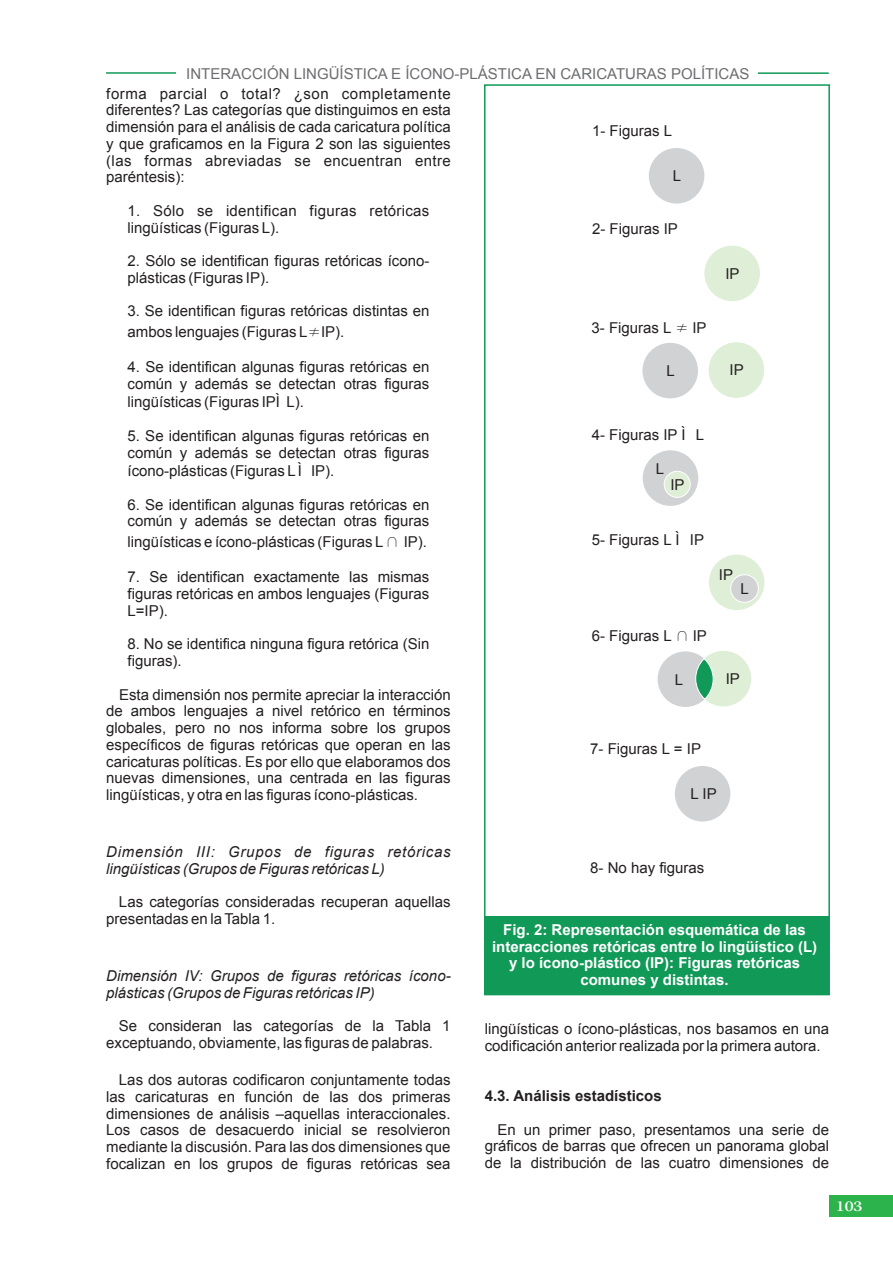
<style>
.page{position:relative;width:893px;height:1263px;background:#fff}
.page>*{position:absolute;margin:0;border:0;box-sizing:border-box;transform-origin:0 0}
.t1{font:15px/16.8px "Arial";color:#231f20}
.t2{font:italic 15px/16.8px "Arial";color:#231f20}
.t3{font:700 15px/16.8px "Arial";color:#fff;text-align:center}
.t4{font:15px "Arial";color:#6c6d70}
.t5{font:15px/16.8px "Arial";letter-spacing:.02em;color:#231f20}
.t6{font:700 15px "Arial";color:#231f20}
.t7{font:900 expanded 15px "Kepler Std";color:#fff}
.s1{font-family:"Koz Min Pro VI";font-size:13.5px}
</style>
<div class="page">
<hr style="left:106px;top:72px;width:70px;height:2px;background:#109957">
<hr style="left:758px;top:72px;width:71px;height:2px;background:#109957">
<div style="left:649px;top:148px;width:55px;height:56px;background:#d1d2d4;border-radius:50%"></div>
<div style="left:704px;top:246px;width:56px;height:55px;background:#dfeed6;border-radius:50%"></div>
<div style="left:642px;top:343px;width:56px;height:55px;background:#d1d2d4;border-radius:50%"></div>
<div style="left:709px;top:342px;width:55px;height:56px;background:#dfeed6;border-radius:50%"></div>
<div style="left:643px;top:450px;width:55px;height:56px;background:#d1d2d4;border-radius:50%"></div>
<div style="left:664px;top:471px;width:26px;height:26px;background:#dfeed6;border:1px solid #fff;border-radius:50%"></div>
<div style="left:709px;top:555px;width:55px;height:55px;background:#dfeed6;border-radius:50%"></div>
<div style="left:730px;top:575px;width:28px;height:27px;background:#d1d2d4;border:1px solid #fff;border-radius:50%"></div>
<div style="left:658px;top:651px;width:55px;height:56px;background:#d1d2d4;border-radius:50%"></div>
<div style="left:696px;top:651px;width:55px;height:55px;background:#dfeed6;border-radius:50%"></div>
<svg style="left:695px;top:658px;width:18px;height:41px"></svg>
<div style="left:675px;top:766px;width:55px;height:55px;background:#d1d2d4;border-radius:50%"></div>
<div style="left:485px;top:916px;width:344px;height:78px;background:#109957"></div>
<div style="left:484px;top:84px;width:346px;height:911px;border:2px solid #109957"></div>
<div style="left:829px;top:1195px;width:64px;height:22px;background:#2cb34b"></div>
<p class="t4" style="left:186px;top:68px;width:565px">INTERACCIÓN LINGÜÍSTICA E ÍCONO-PLÁSTICA EN CARICATURAS POLÍTICAS</p>
<p class="t1" style="left:106px;top:86px;width:346px;text-align:justify">forma parcial o total? ¿son completamente diferentes? Las categorías que distinguimos en esta dimensión para el análisis de cada caricatura política y que graficamos en la Figura 2 son las siguientes (las formas abreviadas se encuentran entre paréntesis):</p>
<p class="t5" style="left:128px;top:204px;width:303px">1. Sólo se identifican figuras retóricas lingüísticas (Figuras L).</p>
<p class="t1" style="left:128px;top:254px;width:303px">2. Sólo se identifican figuras retóricas ícono&shy;plásticas (Figuras IP).</p>
<p class="t1" style="left:128px;top:302px;width:303px;line-height:21px">3. Se identifican figuras retóricas distintas en ambos lenguajes (Figuras L<span class="s1">≠</span>IP).</p>
<p class="t1" style="left:128px;top:360px;width:303px">4. Se identifican algunas figuras retóricas en común y además se detectan otras figuras</p>
<p class="t1" style="left:128px;top:395px;width:178px">lingüísticas (Figuras IP L).</p>
<p class="t1" style="left:128px;top:429px;width:303px">5. Se identifican algunas figuras retóricas en común y además se detectan otras figuras</p>
<p class="t1" style="left:128px;top:464px;width:208px">ícono-plásticas (Figuras L IP).</p>
<p class="t1" style="left:128px;top:497px;width:303px">6. Se identifican algunas figuras retóricas en común y además se detectan otras figuras</p>
<p class="t1" style="left:128px;top:535px;width:301px">lingüísticas e ícono-plásticas (Figuras L<span class="s1">∩</span> IP).</p>
<p class="t1" style="left:128px;top:570px;width:303px;text-align:justify">7. Se identifican exactamente las mismas figuras retóricas en ambos lenguajes (Figuras L=IP).</p>
<p class="t1" style="left:128px;top:637px;width:303px">8. No se identifica ninguna figura retórica (Sin figuras).</p>
<p class="t1" style="left:106px;top:687px;width:346px;text-align:justify;text-indent:13px">Esta dimensión nos permite apreciar la interacción de ambos lenguajes a nivel retórico en términos globales, pero no nos informa sobre los grupos específicos de figuras retóricas que operan en las caricaturas políticas. Es por ello que elaboramos dos nuevas dimensiones, una centrada en las figuras lingüísticas, y otra en las figuras ícono-plásticas.</p>
<p class="t1" style="left:592px;top:124px;width:82px">1- Figuras L</p>
<p class="t1" style="left:673px;top:169px;width:10px">L</p>
<p class="t1" style="left:592px;top:222px;width:87px">2- Figuras IP</p>
<p class="t1" style="left:725px;top:266px;width:16px">IP</p>
<p class="t1" style="left:591px;top:320px;width:117px">3- Figuras L <span class="s1">≠</span> IP</p>
<p class="t1" style="left:666px;top:364px;width:10px">L</p>
<p class="t1" style="left:730px;top:363px;width:16px">IP</p>
<p class="t1" style="left:592px;top:428px;width:114px">4- Figuras IP L</p>
<p class="t1" style="left:656px;top:461px;width:10px">L</p>
<p class="t1" style="left:670px;top:477px;width:16px">IP</p>
<p class="t1" style="left:592px;top:533px;width:114px">5- Figuras L IP</p>
<p class="t1" style="left:719px;top:567px;width:16px">IP</p>
<p class="t1" style="left:741px;top:582px;width:10px">L</p>
<p class="t1" style="left:592px;top:629px;width:117px">6- Figuras L <span class="s1">∩</span> IP</p>
<p class="t1" style="left:675px;top:672px;width:10px">L</p>
<p class="t1" style="left:726px;top:672px;width:16px">IP</p>
<p class="t1" style="left:590px;top:742px;width:112px">7- Figuras L = IP</p>
<p class="t1" style="left:691px;top:787px;width:28px">L IP</p>
<p class="t2" style="left:106px;top:845px;width:346px">Dimensión III: Grupos de figuras retóricas lingüísticas (Grupos de Figuras retóricas L)</p>
<p class="t1" style="left:106px;top:895px;width:346px;text-indent:13px">Las categorías consideradas recuperan aquellas presentadas en la Tabla 1.</p>
<p class="t2" style="left:106px;top:969px;width:346px">Dimensión IV: Grupos de figuras retóricas ícono&shy;plásticas (Grupos de Figuras retóricas IP)</p>
<p class="t1" style="left:106px;top:1019px;width:346px;text-indent:13px">Se consideran las categorías de la Tabla 1 exceptuando, obviamente, las figuras de palabras.</p>
<p class="t1" style="left:106px;top:1073px;width:346px;text-align:justify;text-indent:13px">Las dos autoras codificaron conjuntamente todas las caricaturas en función de las dos primeras dimensiones de análisis –aquellas interaccionales.<br>Los casos de desacuerdo inicial se resolvieron mediante la discusión. Para las dos dimensiones que focalizan en los grupos de figuras retóricas sea</p>
<p class="t1" style="left:590px;top:861px;width:116px">8- No hay figuras</p>
<p class="t3" style="left:492px;top:923px;width:327px">Fig. 2: Representación esquemática de las interacciones retóricas entre lo lingüístico (L) y lo ícono-plástico (IP): Figuras retóricas comunes y distintas.</p>
<p class="t1" style="left:485px;top:1022px;width:346px">lingüísticas o ícono-plásticas, nos basamos en una codificación anterior realizada por la primera autora.</p>
<p class="t6" style="left:485px;top:1090px;width:179px">4.3. Análisis estadísticos</p>
<p class="t1" style="left:485px;top:1122px;width:346px;text-align:justify;text-indent:13px">En un primer paso, presentamos una serie de gráficos de barras que ofrecen un panorama global de la distribución de las cuatro dimensiones de</p>
<p class="t7" style="left:836px;top:1201px;width:28px">103</p>
</div>
